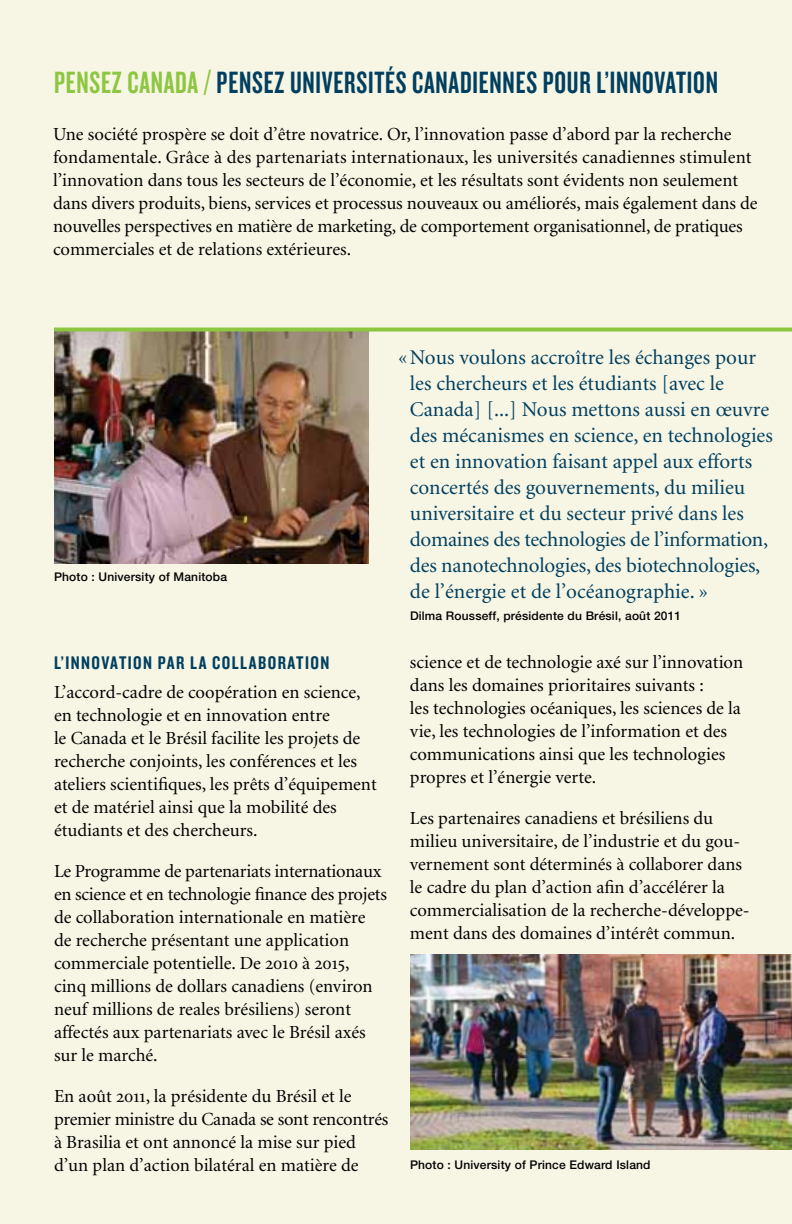
<style>
.page{position:relative;width:792px;height:1224px;background:#f7f5e4}
.page>*{position:absolute;margin:0;border:0;box-sizing:border-box;transform-origin:0 0}
.t1{font:32px "Knockout HTF48 Featherweight";letter-spacing:.025em;color:#003f5f;scale:.96 1}
.t2{font:21px/26px "Minion";color:#003f5f}
.t3{font:19px "Knockout HTF49 Liteweight";letter-spacing:.075em;color:#003f5f}
.t4{font:18.4px/23px "Minion";color:#000}
.t5{font:500 12px "Helvetica Neue";letter-spacing:.015em;color:#000}
.s1{color:#8dc640}
.s2{font-family:"Minion Exp"}
</style>
<div class="page">
<img style="left:54px;top:332px;width:315px;height:232px">
<svg style="left:54px;top:328px;width:738px;height:4px;background:#94c54d"></svg>
<img style="left:410px;top:954px;width:382px;height:196px">
<h1 class="t1" style="left:54px;top:67px;width:693px"><span class="s1">PENSEZ CANADA /</span> PENSEZ UNIVERSITÉS CANADIENNES POUR L’INNOVATION</h1>
<p class="t4" style="left:53px;top:123px;width:706px">Une société prospère se doit d’être novatrice. Or, l’innovation passe d’abord par la recherche fondamentale. Grâce à des partenariats internationaux, les universités canadiennes stimulent l’innovation dans tous les secteurs de l’économie, et les résultats sont évidents non seulement dans divers produits, biens, services et processus nouveaux ou améliorés, mais également dans de nouvelles perspectives en matière de marketing, de comportement organisationnel, de pratiques commerciales et de relations extérieures.</p>
<p class="t5" style="left:54px;top:570px;width:175px">Photo : University of Manitoba</p>
<p class="t2" style="left:410px;top:345px;width:364px;text-indent:-12px">«Nous voulons accroître les échanges pour les chercheurs et les étudiants [avec le Canada] [...] Nous mettons aussi en œuvre des mécanismes en science, en technologies et en innovation faisant appel aux efforts concertés des gouvernements, du milieu universitaire et du secteur privé dans les domaines des technologies de l’information, des nanotechnologies, des biotechnologies, de l’énergie et de l’océanographie. »</p>
<p class="t5" style="left:410px;top:609px;width:273px">Dilma Rousseff, présidente du Brésil, août 2011</p>
<p class="t3" style="left:54px;top:653px;width:277px">L’INNOVATION PAR LA COLLABORATION</p>
<p class="t4" style="left:54px;top:681px;width:324px">L’accord-cadre de coopération en science, en technologie et en innovation entre<br>le Canada et le Brésil facilite les projets de recherche conjoints, les conférences et les ateliers scientifiques, les prêts d’équipement et de matériel ainsi que la mobilité des étudiants et des chercheurs.</p>
<p class="t4" style="left:54px;top:860px;width:334px">Le Programme de partenariats internationaux en science et en technologie finance des projets de collaboration internationale en matière de recherche présentant une application commerciale potentielle. De <span class="s2">2010</span> à <span class="s2">2015</span>,<br>cinq millions de dollars canadiens (environ neuf millions de reales brésiliens) seront affectés aux partenariats avec le Brésil axés sur le marché.</p>
<p class="t4" style="left:54px;top:1085px;width:336px">En août <span class="s2">2011</span>, la présidente du Brésil et le premier ministre du Canada se sont rencontrés à Brasilia et ont annoncé la mise sur pied d’un plan d’action bilatéral en matière de</p>
<p class="t4" style="left:410px;top:651px;width:335px">science et de technologie axé sur l’innovation dans les domaines prioritaires suivants :<br>les technologies océaniques, les sciences de la vie, les technologies de l’information et des communications ainsi que les technologies propres et l’énergie verte.</p>
<p class="t4" style="left:410px;top:807px;width:339px">Les partenaires canadiens et brésiliens du milieu universitaire, de l’industrie et du gou&shy;vernement sont déterminés à collaborer dans le cadre du plan d’action afin d’accélérer la commercialisation de la recherche-développe&shy;ment dans des domaines d’intérêt commun.</p>
<p class="t5" style="left:410px;top:1157px;width:242px">Photo : University of Prince Edward Island</p>
</div>
